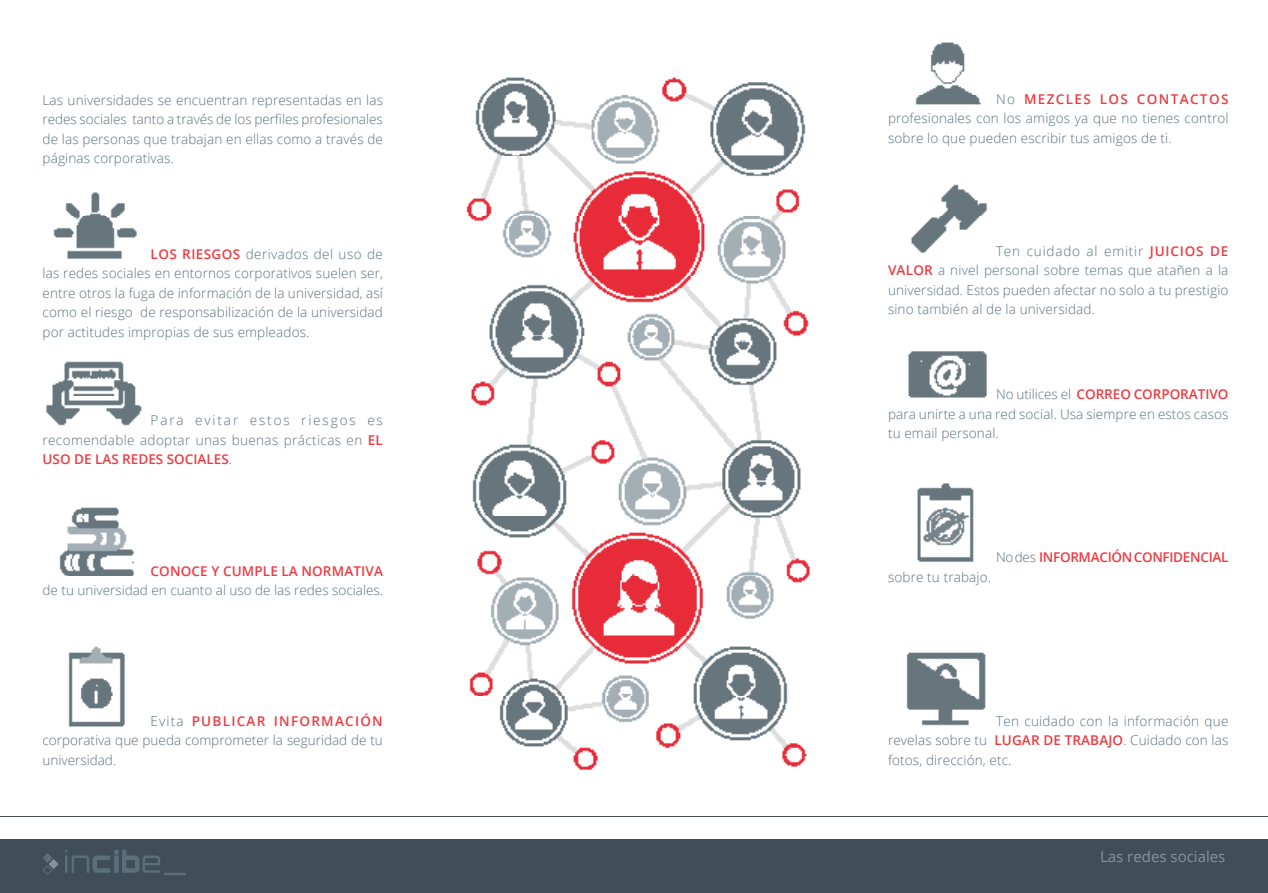
<style>
.page{position:relative;width:1268px;height:893px;background:#fff}
.page>*{position:absolute;margin:0;border:0;box-sizing:border-box;transform-origin:0 0}
.t1{font:15px "Open Sans";color:#8495a1}
.texto_icono{font:300 13.5px/19.5px "Open Sans";letter-spacing:.01em;color:#5b6f7b;text-align:justify}
.texto_icono-2{font:600 13.5px "Open Sans";letter-spacing:-.025em;color:#ee3a41}
.s1{font-weight:600;color:#ee3a41}
.s2{font-weight:300;color:#5b6f7b}
</style>
<div class="page">
<img style="left:46px;top:42px;width:941px;height:728px">
<img style="left:0;top:816px;width:1267px;height:1px">
<div style="left:0;top:839px;width:1267px;height:54px;background:#3f4e58"></div>
<svg style="left:65px;top:850px;width:121px;height:25px"></svg>
<svg style="left:43px;top:853px;width:16px;height:22px"></svg>
<div style="left:43px;top:67px;width:340px;height:124px;background:#fff"></div>
<p class="texto_icono" style="left:43px;top:90px;width:342px">Las universidades se encuentran representadas en las redes sociales tanto a través de los perfiles profesionales de las personas que trabajan en ellas como a través de páginas corporativas.</p>
<p class="texto_icono" style="left:43px;top:244px;width:342px;text-indent:108px"><span class="s1">LOS RIESGOS</span> derivados del uso de las redes sociales en entornos corporativos suelen ser, entre otros la fuga de información de la universidad, así como el riesgo de responsabilización de la universidad por actitudes impropias de sus empleados.</p>
<p class="texto_icono" style="left:43px;top:410px;width:342px;text-indent:108px">Para evitar estos riesgos es recomendable adoptar unas buenas prácticas en <span class="s1">EL USO DE LAS REDES SOCIALES</span>.</p>
<p class="texto_icono" style="left:43px;top:561px;width:342px;text-align:right"><span class="s1">CONOCE Y CUMPLE LA NORMATIVA<br></span>de tu universidad en cuanto al uso de las redes sociales.</p>
<p class="texto_icono" style="left:43px;top:711px;width:342px;text-indent:108px">Evita <span class="s1">PUBLICAR INFORMACIÓN </span>corporativa que pueda comprometer la seguridad de tu universidad.</p>
<p class="texto_icono" style="left:887px;top:89px;width:342px;text-indent:108px">No <span class="s1">MEZCLES LOS CONTACTOS </span>profesionales con los amigos ya que no tienes control sobre lo que pueden escribir tus amigos de ti.</p>
<p class="texto_icono" style="left:887px;top:241px;width:342px;text-indent:108px">Ten cuidado al emitir <span class="s1">JUICIOS DE VALOR</span> a nivel personal sobre temas que atañen a la universidad. Estos pueden afectar no solo a tu prestigio sino también al de la universidad.</p>
<p class="texto_icono" style="left:887px;top:384px;width:342px;text-indent:108px">No utilices el <span class="s1">CORREO CORPORATIVO </span>para unirte a una red social. Usa siempre en estos casos tu email personal.</p>
<p class="texto_icono-2" style="left:995px;top:548px;width:234px"><span class="s2">No des</span> INFORMACIÓN CONFIDENCIAL</p>
<p class="texto_icono" style="left:887px;top:567px;width:104px">sobre tu trabajo.</p>
<p class="texto_icono" style="left:887px;top:711px;width:342px;text-indent:108px">Ten cuidado con la información que revelas sobre tu <span class="s1">LUGAR DE TRABAJO</span>. Cuidado con las fotos, dirección, etc.</p>
<p class="t1" style="left:1099px;top:846px;width:127px">Las redes sociales</p>
</div>
